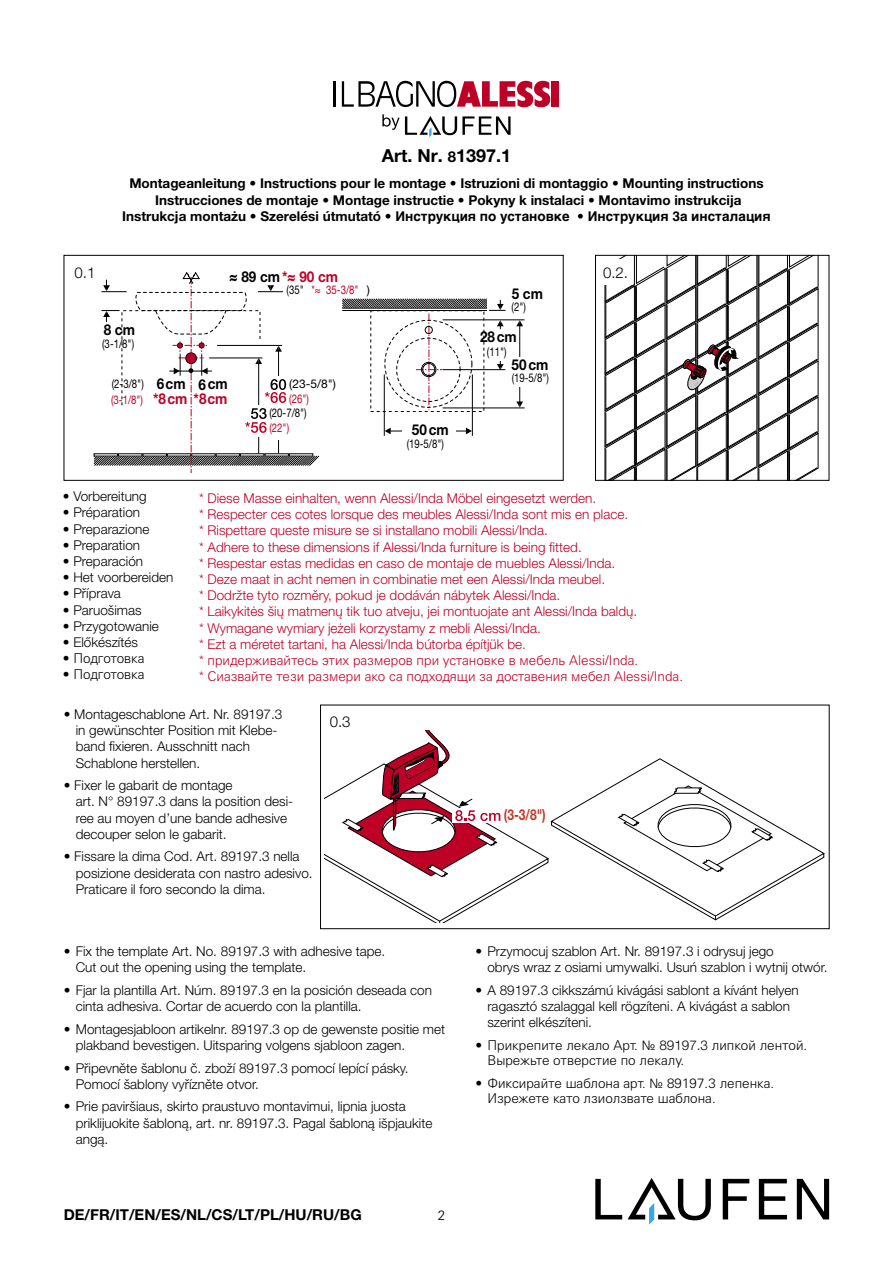
<style>
.page{position:relative;width:893px;height:1263px;background:#fff}
.page>*{position:absolute;margin:0;border:0;box-sizing:border-box;transform-origin:0 0}
.t1{font:700 18px "Helvetica Neue LT Pro";color:#000}
.t2{font:700 15px "Helvetica Neue";color:#000}
.t3{font:700 15px/28px "Helvetica Neue LT Pro";color:#000;scale:.9 1}
.t4{font:700 15px "Helvetica Neue LT Pro";color:#be0027;scale:.9 1}
.t5{font:300 15px "Helvetica Neue LT Pro";color:#000}
.t6{font:700 15px "Helvetica Neue LT Pro";color:#c33926;scale:.8 1}
.t7{font:300 13.5px/16.2px "Helvetica Neue LT Pro";color:#000}
.t8{font:300 13.5px/16.2px "Helvetica Neue LT Pro";color:#be0027}
.t9{font:700 13.5px/16.5px "Helvetica Neue LT Pro";color:#000;text-align:center}
.t10{font:300 13.5px/15px "Univers Cyr";color:#000}
.t11{font:300 13.5px/16.2px "Univers Cyr";color:#be0027}
.t12{font:700 13.5px "Helvetica Cyr";color:#000}
.t13{font:12px "Helvetica Neue LT Pro";color:#000;scale:.8 1}
.t14{font:12px "Helvetica Neue LT Pro";color:#be0027;scale:.8 1}
.t15{font:12px "Helvetica Neue LT Pro";color:#000}
.s1{font-size:15px}
.s2{font-family:"Helvetica Neue LT Pro"}
.s3{font-family:"Helvetica Neue LT Pro";font-weight:300}
.s4{color:#000}
.s5{font-family:"Helvetica Neue"}
.s6{font-family:"Helvetica Cyr Upright";font-weight:400}
</style>
<div class="page">
<svg style="left:382px;top:114px;width:129px;height:23px"></svg>
<div style="left:551px;top:81px;width:8px;height:26px;background:#be0027"></div>
<hr style="left:334px;top:81px;width:2px;height:26px;background:#000">
<svg style="left:342px;top:81px;width:209px;height:27px"></svg>
<hr style="left:443px;top:319px;width:82px;height:1px;background:#000">
<hr style="left:443px;top:408px;width:82px;height:1px;background:#000">
<svg style="left:342px;top:298px;width:181px;height:112px"></svg>
<div style="left:507px;top:301px;width:13px;height:16px;background:#fff"></div>
<div style="left:488px;top:329px;width:24px;height:31px;background:#fff"></div>
<div style="left:508px;top:357px;width:24px;height:29px;background:#fff"></div>
<hr style="left:472px;top:374px;width:1px;height:62px;background:#000">
<hr style="left:384px;top:374px;width:1px;height:62px;background:#000">
<svg style="left:466px;top:428px;width:6px;height:6px"></svg>
<hr style="left:434px;top:431px;width:35px;height:1px;background:#000">
<svg style="left:385px;top:428px;width:6px;height:6px"></svg>
<hr style="left:388px;top:431px;width:34px;height:1px;background:#000">
<div style="left:403px;top:423px;width:53px;height:16px;background:#fff"></div>
<svg style="left:93px;top:271px;width:227px;height:202px"></svg>
<div style="left:64px;top:255px;width:499px;height:225px;border:1px solid #000"></div>
<svg style="left:605px;top:257px;width:213px;height:221px"></svg>
<div style="left:595px;top:255px;width:234px;height:225px;border:1px solid #000"></div>
<svg style="left:325px;top:730px;width:500px;height:193px"></svg>
<div style="left:320px;top:705px;width:509px;height:224px;border:1px solid #000"></div>
<div style="left:68px;top:259px;width:34px;height:26px;background:#fff"></div>
<div style="left:598px;top:259px;width:34px;height:26px;background:#fff"></div>
<div style="left:323px;top:709px;width:34px;height:25px;background:#fff"></div>
<svg style="left:595px;top:1179px;width:27px;height:40px"></svg>
<svg style="left:723px;top:1179px;width:26px;height:40px"></svg>
<svg style="left:759px;top:1179px;width:28px;height:40px"></svg>
<svg style="left:797px;top:1179px;width:32px;height:40px"></svg>
<svg style="left:628px;top:1178px;width:83px;height:47px"></svg>
<h1 class="t1" style="left:382px;top:144px;width:131px">Art. Nr. <span class="s1">8</span>1397.1</h1>
<p class="t9" style="left:129px;top:175px;width:636px">Montageanleitung • Instructions pour le montage • Istruzioni di montaggio • Mounting instructions<br>Instrucciones de montaje • Montage instructie • Pokyny k instalaci • Montavimo instrukcija</p>
<p class="t12" style="left:122px;top:209px;width:650px"><span class="s2">Instrukcja montażu • Szerelési útmutató</span> <span class="s3">•</span> Инструкция по установке <span class="s2">•</span> Инстрyкция 3а инсталация</p>
<p class="t5" style="left:75px;top:263px;width:22px">0.1</p>
<p class="t5" style="left:603px;top:263px;width:27px">0.2.</p>
<p class="t4" style="left:230px;top:267px;width:122px"><span class="s4">≈ 89 cm</span>*≈ 90 cm</p>
<p class="t3" style="left:104px;top:315px;width:36px">8 cm</p>
<p class="t13" style="left:102px;top:337px;width:42px">(3-1/8")</p>
<p class="t13" style="left:112px;top:376px;width:42px">(2-3/8")</p>
<p class="t14" style="left:111px;top:393px;width:42px">(3-1/8")</p>
<p class="t3" style="left:157px;top:370px;width:34px">6 cm</p>
<p class="t3" style="left:199px;top:370px;width:34px">6cm</p>
<p class="t4" style="left:153px;top:390px;width:84px">*8cm *8cm</p>
<p class="t14" style="left:287px;top:282px;width:106px"><span class="s4">(35"</span> *≈ 35-3/8" <span class="s4">)</span></p>
<p class="t15" style="left:289px;top:377px;width:48px">(23-5/8")</p>
<p class="t14" style="left:289px;top:391px;width:26px">(26")</p>
<p class="t13" style="left:269px;top:406px;width:48px">(20-7/8")</p>
<p class="t14" style="left:269px;top:420px;width:26px">(22")</p>
<p class="t3" style="left:412px;top:415px;width:42px">50cm</p>
<p class="t13" style="left:407px;top:436px;width:48px">(19-5/8")</p>
<p class="t3" style="left:512px;top:279px;width:36px">5 cm</p>
<p class="t3" style="left:512px;top:322px;width:42px;text-indent:-32px">28cm<br>50cm</p>
<p class="t13" style="left:512px;top:299px;width:20px">(2")</p>
<p class="t13" style="left:487px;top:344px;width:26px">(11")</p>
<p class="t13" style="left:512px;top:371px;width:48px">(19-5/8")</p>
<p class="t7" style="left:63px;top:488px;width:85px">• Vorbereitung</p>
<p class="t7" style="left:63px;top:504px;width:79px">• Préparation</p>
<p class="t7" style="left:63px;top:520px;width:88px">• Preparazione</p>
<p class="t7" style="left:63px;top:537px;width:79px">• Preparation</p>
<p class="t7" style="left:63px;top:553px;width:82px">• Preparación</p>
<p class="t7" style="left:63px;top:569px;width:112px">• Het voorbereiden</p>
<p class="t7" style="left:63px;top:585px;width:60px">• Příprava</p>
<p class="t7" style="left:63px;top:601px;width:80px">• Paruošimas</p>
<p class="t7" style="left:63px;top:618px;width:98px">• Przygotowanie</p>
<p class="t7" style="left:63px;top:634px;width:77px">• Előkészítés</p>
<p class="t10" style="left:63px;top:651px;width:83px"><span class="s5">•</span> Подготовка</p>
<p class="t10" style="left:63px;top:667px;width:83px"><span class="s5">•</span> Подготовка</p>
<p class="t8" style="left:199px;top:490px;width:440px">* Diese Masse einhalten, wenn Alessi/Inda Möbel eingesetzt werden.<br>* Respecter ces cotes lorsque des meubles Alessi/Inda sont mis en place.<br>* Rispettare queste misure se si installano mobili Alessi/Inda.<br>* Adhere to these dimensions if Alessi/Inda furniture is being fitted.<br>* Respestar estas medidas en caso de montaje de muebles Alessi/Inda.<br>* Deze maat in acht nemen in combinatie met een Alessi/Inda meubel.<br>* Dodržte tyto rozměry, pokud je dodáván nábytek Alessi/Inda.<br>* Laikykitės šių matmenų tik tuo atveju, jei montuojate ant Alessi/Inda baldų. * Wymagane wymiary jeżeli korzystamy z mebli Alessi/Inda.<br>* Ezt a méretet tartani, ha Alessi/Inda bútorba építjük be.</p>
<p class="t11" style="left:199px;top:652px;width:486px"><span class="s2">*</span> придерживайтесь этих размеров при установке в мебель Alessi/Inda.<br><span class="s2">*</span> Сиазвайте тези размери ако са подходящи за доставения мебел Alessi/Inda.</p>
<p class="t7" style="left:76px;top:706px;width:208px;text-indent:-12px">• Montageschablone Art. Nr. 89197.3 in gewünschter Position mit Klebe&shy;band fixieren. Ausschnitt nach<br>Schablone herstellen.</p>
<p class="t7" style="left:76px;top:777px;width:219px;text-indent:-12px">• Fixer le gabarit de montage<br>art. N° 89197.3 dans la position desi&shy;ree au moyen d’une bande adhesive decouper selon le gabarit.</p>
<p class="t7" style="left:76px;top:848px;width:238px;text-indent:-12px">• Fissare la dima Cod. Art. 89197.3 nella posizione desiderata con nastro adesivo.<br>Praticare il foro secondo la dima.</p>
<p class="t5" style="left:330px;top:712px;width:22px">0.3</p>
<p class="t6" style="left:504px;top:805px;width:54px">(3-3/8")</p>
<p class="t7" style="left:76px;top:943px;width:311px;text-indent:-12px">• Fix the template Art. No. 89197.3 with adhesive tape.<br>Cut out the opening using the template.</p>
<p class="t7" style="left:76px;top:982px;width:358px;text-indent:-12px">• Fjar la plantilla Art. Núm. 89197.3 en la posición deseada con cinta adhesiva. Cortar de acuerdo con la plantilla.</p>
<p class="t7" style="left:76px;top:1020px;width:371px;text-indent:-12px">• Montagesjabloon artikelnr. 89197.3 op de gewenste positie met plakband bevestigen. Uitsparing volgens sjabloon zagen.</p>
<p class="t7" style="left:76px;top:1059px;width:334px;text-indent:-12px">• Připevněte šablonu č. zboží 89197.3 pomocí lepící pásky.<br>Pomocí šablony vyřízněte otvor.</p>
<p class="t7" style="left:76px;top:1098px;width:358px;text-indent:-12px">• Prie paviršiaus, skirto praustuvo montavimui, lipnia juosta priklijuokite šabloną, art. nr. 89197.3. Pagal šabloną išpjaukite angą.</p>
<p class="t2" style="left:64px;top:1206px;width:299px">DE/FR/IT/EN/ES/NL/CS/LT/PL/HU/RU/BG</p>
<p class="t7" style="left:487px;top:943px;width:342px;text-indent:-12px">• Przymocuj szablon Art. Nr. 89197.3 i odrysuj jego<br>obrys wraz z osiami umywalki. Usuń szablon i wytnij otwór.</p>
<p class="t7" style="left:487px;top:982px;width:313px;text-indent:-12px">• A 89197.3 cikkszámú kivágási sablont a kívánt helyen ragasztó szalaggal kell rögzíteni. A kivágást a sablon szerint elkészíteni.</p>
<p class="t10" style="left:487px;top:1038px;width:321px;text-indent:-12px"><span class="s6">•</span> Прикрепите лекало Арт. № <span class="s2">89197.3</span> липкой лентой.<br>Вырежьте отверстие по лекалу.</p>
<p class="t10" style="left:487px;top:1075px;width:288px;text-indent:-12px"><span class="s6">•</span> Фиксирайте шаблона арт. № 89197.3 лепенка.<br>Изрежете като лзиолзвате шаблона.</p>
</div>
